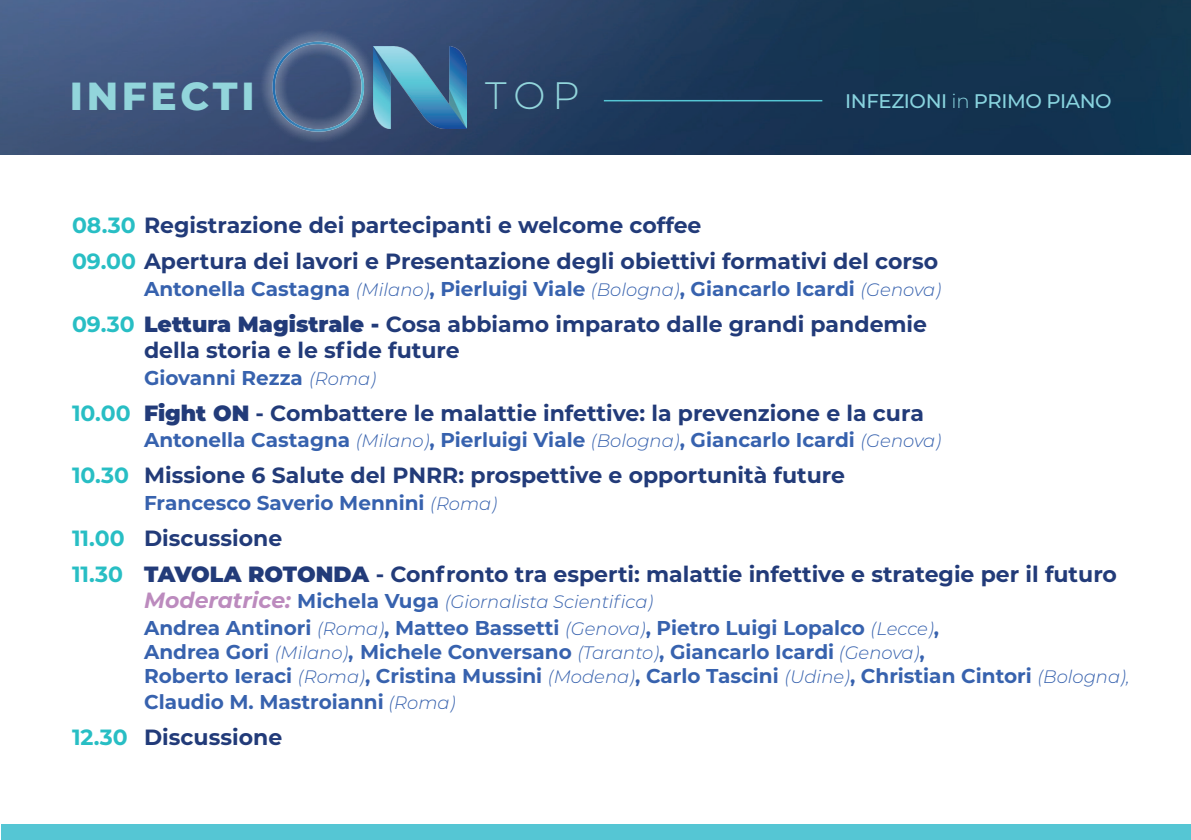
<style>
.page{position:relative;width:1191px;height:840px;background:#fff}
.page>*{position:absolute;margin:0;border:0;box-sizing:border-box;transform-origin:0 0}
.t1{font:800 39px "Montserrat";letter-spacing:.095em;color:#92d5db}
.t2{font:300 38.2px "Montserrat";color:#92d5db}
.t3{font:700 22px "Montserrat";color:#223b79}
.t4{font:700 20px "Montserrat";color:#3762ae}
.t5{font:500 19.6px "Montserrat";letter-spacing:-.02em;color:#88d3de}
.t6{font:italic 300 18px "Montserrat";color:#3762ae}
.s1{font-weight:300}
.s2{color:#28bec4}
.s3{font-weight:300;font-style:italic;font-size:18px}
.s4{font-weight:900}
.s5{font-weight:700;font-size:22px;color:#bc8bbe}
.s6{font-weight:700;font-style:normal;font-size:20px}
</style>
<div class="page">
<div style="left:1px;top:824px;width:1190px;height:15px;background:#55c6d4"></div>
<img style="left:0;top:0;width:1191px;height:154px">
<img style="left:377px;top:46px;width:89px;height:82px">
<div style="left:260px;top:29px;width:117px;height:115px;background:#fff;opacity:.75"></div>
<svg style="left:272px;top:42px;width:92px;height:90px"></svg>
<hr style="left:604px;top:100px;width:218px;height:1px;background:#55c6d4">
<p class="t1" style="left:70px;top:67px;width:186px">INFECTI</p>
<p class="t2" style="left:485px;top:69px;width:96px">TOP</p>
<p class="t5" style="left:845px;top:88px;width:268px">INFEZIONI <span class="s1">in</span> PRIMO PIANO</p>
<p class="t3" style="left:72px;top:209px;width:631px"><span class="s2">08.30</span> Registrazione dei partecipanti e welcome coffee</p>
<p class="t3" style="left:72px;top:245px;width:867px"><span class="s2">09.00</span> Apertura dei lavori e Presentazione degli obiettivi formativi del corso</p>
<p class="t4" style="left:144px;top:274px;width:798px">Antonella Castagna <span class="s3">(Milano)</span>, Pierluigi Viale <span class="s3">(Bologna)</span>, Giancarlo Icardi <span class="s3">(Genova)</span></p>
<p class="t3" style="left:72px;top:308px;width:856px"><span class="s2">09.30</span> <span class="s4">Lettura Magistrale -</span> Cosa abbiamo imparato dalle grandi pandemie</p>
<p class="t3" style="left:144px;top:334px;width:317px">della storia e le sfide future</p>
<p class="t4" style="left:144px;top:363px;width:234px">Giovanni Rezza <span class="s3">(Roma)</span></p>
<p class="t3" style="left:72px;top:397px;width:853px"><span class="s2">10.00</span> <span class="s4">Fight ON</span> - Combattere le malattie infettive: la prevenzione e la cura</p>
<p class="t4" style="left:144px;top:425px;width:798px">Antonella Castagna <span class="s3">(Milano)</span>, Pierluigi Viale <span class="s3">(Bologna)</span>, Giancarlo Icardi <span class="s3">(Genova)</span></p>
<p class="t3" style="left:72px;top:459px;width:774px"><span class="s2">10.30</span> Missione 6 Salute del PNRR: prospettive e opportunità future</p>
<p class="t4" style="left:144px;top:488px;width:355px">Francesco Saverio Mennini <span class="s3">(Roma)</span></p>
<p class="t3" style="left:72px;top:521px;width:212px"><span class="s2">11.00</span> Discussione</p>
<p class="t3" style="left:72px;top:557px;width:1046px"><span class="s2">11.30</span> <span class="s4">TAVOLA ROTONDA</span> - Confronto tra esperti: malattie infettive e strategie per il futuro</p>
<p class="t6" style="left:144px;top:589px;width:511px"><span class="s5">Moderatrice:</span> <span class="s6">Michela Vuga</span> (Giornalista Scientifica)</p>
<p class="t4" style="left:144px;top:612px;width:796px">Andrea Antinori <span class="s3">(Roma)</span>, Matteo Bassetti <span class="s3">(Genova)</span>, Pietro Luigi Lopalco <span class="s3">(Lecce)</span>,</p>
<p class="t4" style="left:144px;top:636px;width:782px">Andrea Gori <span class="s3">(Milano)</span>, Michele Conversano <span class="s3">(Taranto)</span>, Giancarlo Icardi <span class="s3">(Genova)</span>,</p>
<p class="t4" style="left:144px;top:660px;width:987px">Roberto Ieraci <span class="s3">(Roma)</span>, Cristina Mussini <span class="s3">(Modena)</span>, Carlo Tascini <span class="s3">(Udine)</span>, Christian Cintori <span class="s3">(Bologna),</span></p>
<p class="t4" style="left:144px;top:687px;width:313px">Claudio M. Mastroianni <span class="s3">(Roma)</span></p>
<p class="t3" style="left:72px;top:721px;width:212px"><span class="s2">12.30</span> Discussione</p>
</div>
